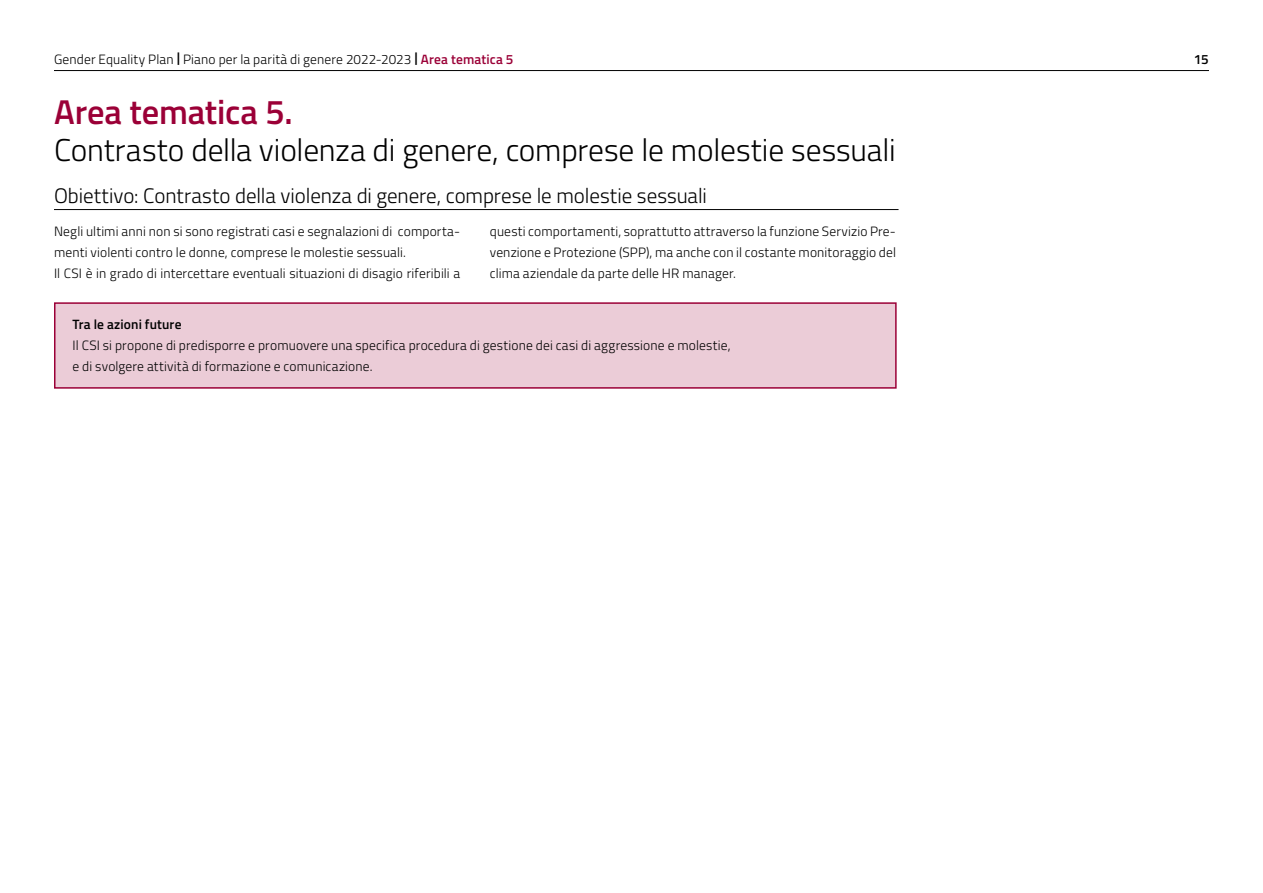
<style>
.page{position:relative;width:1263px;height:893px;background:#fff}
.page>*{position:absolute;margin:0;border:0;box-sizing:border-box;transform-origin:0 0}
.t1{font:600 34.5px "Titillium Web";letter-spacing:-.005em;color:#9b0037}
.t2{font:300 31.5px "Titillium Web";letter-spacing:-.005em;color:#000}
.t3{font:300 21px "Titillium Web";letter-spacing:-.005em;color:#000}
.t4{font:300 13.5px/21px "Titillium Web";letter-spacing:.01em;color:#000}
.t5{font:600 13.5px "Titillium Web";letter-spacing:.01em;color:#000}
.s1{font-weight:600}
.s2{font-weight:600;color:#9b0037}
</style>
<div class="page">
<hr style="left:54px;top:70px;width:1155px;height:1px;background:#000">
<hr style="left:54px;top:209px;width:844px;height:1px;background:#000">
<div style="left:55px;top:303px;width:841px;height:85px;background:#ebccd7"></div>
<div style="left:54px;top:302px;width:843px;height:87px;border:2px solid #9b0037"></div>
<p class="t4" style="left:54px;top:48px;width:461px">Gender Equality Plan <span class="s1">|</span> Piano per la parità di genere 2022-2023 <span class="s1">|</span> <span class="s2">Area tematica 5</span></p>
<p class="t5" style="left:1194px;top:49px;width:16px">15</p>
<h1 class="t1" style="left:54px;top:86px;width:240px">Area tematica 5.</h1>
<h2 class="t2" style="left:54px;top:127px;width:843px">Contrasto della violenza di genere, comprese le molestie sessuali</h2>
<h3 class="t3" style="left:54px;top:180px;width:654px">Obiettivo: Contrasto della violenza di genere, comprese le molestie sessuali</h3>
<p class="t4" style="left:54px;top:221px;width:408px">Negli ultimi anni non si sono registrati casi e segnalazioni di comporta&shy;menti violenti contro le donne, comprese le molestie sessuali.<br>Il CSI è in grado di intercettare eventuali situazioni di disagio riferibili a</p>
<p class="t4" style="left:490px;top:221px;width:408px;text-align:justify">questi comportamenti, soprattutto attraverso la funzione Servizio Pre&shy;venzione e Protezione (SPP), ma anche con il costante monitoraggio del clima aziendale da parte delle HR manager.</p>
<p class="t5" style="left:73px;top:314px;width:111px">Tra le azioni future</p>
<p class="t4" style="left:73px;top:334px;width:660px">Il CSI si propone di predisporre e promuovere una specifica procedura di gestione dei casi di aggressione e molestie, e di svolgere attività di formazione e comunicazione.</p>
</div>
